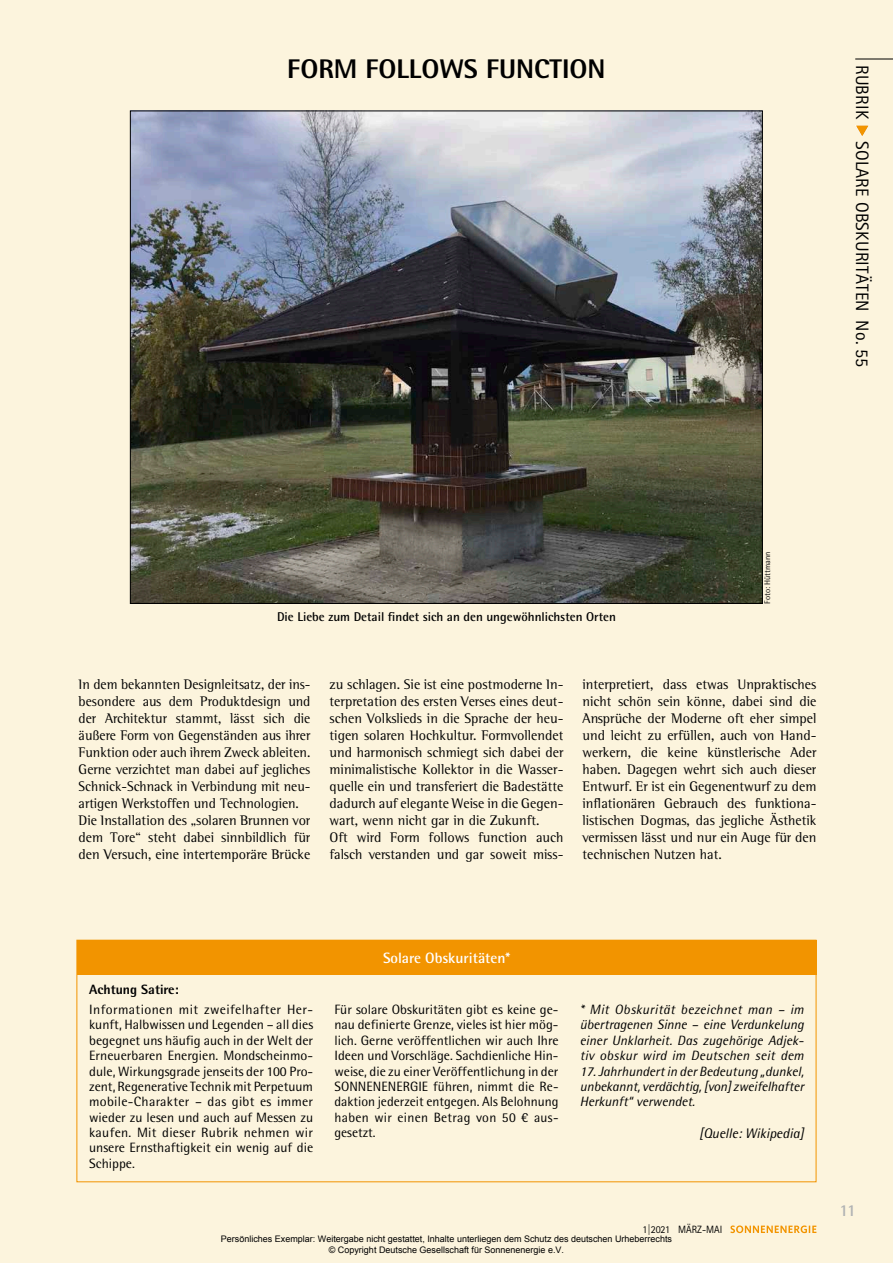
<style>
.page{position:relative;width:893px;height:1263px;background:#fcf4dd}
.page>*{position:absolute;margin:0;border:0;box-sizing:border-box;transform-origin:0 0}
.t1{font:800 27px "Rotis Semi Sans Std";color:#000}
.t2{font:18px "Rotis Sans Serif Std";letter-spacing:.01em;color:#000}
.t3{font:700 16.5px "Rotis Semi Sans Std";color:#b1b3b4}
.t4{font:700 15px "Rotis Semi Sans Std";color:#fff}
.t5{font:14.25px/17px "Rotis Semi Serif Std";color:#000}
.t6{font:italic 13.8px "Rotis Semi Sans Std";color:#000}
.t7{font:13.5px/15.5px "Rotis Semi Sans Std";color:#000;text-align:justify}
.t8{font:italic 13.5px/15.5px "Rotis Semi Sans Std";color:#000;text-align:justify}
.t9{font:800 13.5px "Rotis Semi Sans Std";color:#000}
.t10{font:700 12.75px "Rotis Semi Sans Std";color:#000}
.t11{font:10.65px "Rotis Sans Serif Std";color:#000;scale:.95 1}
.t12{font:9px/10.8px "Arial";color:#000;text-align:center}
.t13{font:8.25px "Rotis Semi Sans Std";color:#000}
.s1{color:#fff}
</style>
<div class="page">
<hr style="left:855px;top:59px;width:38px;height:1px;background:#000">
<svg style="left:730px;top:1225px;width:86px;height:8px"></svg>
<div style="left:77px;top:940px;width:739px;height:34px;background:#f29400"></div>
<img style="left:132px;top:113px;width:629px;height:489px">
<svg style="left:855px;top:125px;width:14px;height:11px"></svg>
<h1 class="t1" style="left:287px;top:52px;width:320px">FORM FOLLOWS FUNCTION</h1>
<p class="t2" style="left:873px;top:65px;width:248px;rotate:90deg">RUBRIK <span class="s1">◆</span> SOLARE OBSKURITÄTEN</p>
<p class="t2" style="left:873px;top:320px;width:49px;rotate:90deg">NO. 55</p>
<p class="t10" style="left:277px;top:609px;width:340px">Die Liebe zum Detail findet sich an den ungewöhnlichsten Orten</p>
<p class="t13" style="left:762px;top:604px;width:54px;rotate:-90deg">Foto: Hüttmann</p>
<p class="t5" style="left:79px;top:676px;width:233px">In dem bekannten Designleitsatz, der ins&shy;besondere aus dem Produktdesign und der Architektur stammt, lässt sich die äußere Form von Gegenständen aus ihrer Funktion oder auch ihrem Zweck ableiten.<br>Gerne verzichtet man dabei auf jegliches Schnick-Schnack in Verbindung mit neu&shy;artigen Werkstoffen und Technologien.<br>Die Installation des „solaren Brunnen vor dem Tore“ steht dabei sinnbildlich für den Versuch, eine intertemporäre Brücke</p>
<p class="t5" style="left:330px;top:676px;width:235px">zu schlagen. Sie ist eine postmoderne In&shy;terpretation des ersten Verses eines deut&shy;schen Volkslieds in die Sprache der heu&shy;tigen solaren Hochkultur. Formvollendet und harmonisch schmiegt sich dabei der minimalistische Kollektor in die Wasser&shy;quelle ein und transferiert die Badestätte dadurch auf elegante Weise in die Gegen&shy;wart, wenn nicht gar in die Zukunft.<br>Oft wird Form follows function auch falsch verstanden und gar soweit miss-</p>
<p class="t5" style="left:583px;top:676px;width:235px;text-align:justify">interpretiert, dass etwas Unpraktisches nicht schön sein könne, dabei sind die Ansprüche der Moderne oft eher simpel und leicht zu erfüllen, auch von Hand&shy;werkern, die keine künstlerische Ader haben. Dagegen wehrt sich auch dieser Entwurf. Er ist ein Gegenentwurf zu dem inflationären Gebrauch des funktiona&shy;listischen Dogmas, das jegliche Ästhetik vermissen lässt und nur ein Auge für den technischen Nutzen hat.</p>
<p class="t4" style="left:383px;top:948px;width:129px">Solare Obskuritäten*</p>
<p class="t9" style="left:89px;top:981px;width:91px">Achtung Satire:</p>
<p class="t7" style="left:89px;top:1002px;width:226px">Informationen mit zweifelhafter Her&shy;kunft, Halbwissen und Legenden – all dies begegnet uns häufig auch in der Welt der Erneuerbaren Energien. Mondscheinmo&shy;dule, Wirkungsgrade jenseits der 100 Pro&shy;zent, Regenerative Technik mit Perpetuum mobile-Charakter – das gibt es immer wieder zu lesen und auch auf Messen zu kaufen. Mit dieser Rubrik nehmen wir unsere Ernsthaftigkeit ein wenig auf die Schippe.</p>
<p class="t7" style="left:334px;top:1002px;width:226px">Für solare Obskuritäten gibt es keine ge&shy;nau definierte Grenze, vieles ist hier mög&shy;lich. Gerne veröffentlichen wir auch Ihre Ideen und Vorschläge. Sachdienliche Hin&shy;weise, die zu einer Veröffentlichung in der SONNENENERGIE führen, nimmt die Re&shy;daktion jederzeit entgegen. Als Belohnung haben wir einen Betrag von 50 € aus&shy;gesetzt.</p>
<p class="t8" style="left:580px;top:1001px;width:226px">* Mit Obskurität bezeichnet man – im übertragenen Sinne – eine Verdunkelung einer Unklarheit. Das zugehörige Adjek&shy;tiv obskur wird im Deutschen seit dem</p>
<p class="t8" style="left:580px;top:1063px;width:226px">17. Jahrhundert in der Bedeutung „dunkel, unbekannt, verdächtig, [von] zweifelhafter Herkunft“ verwendet.</p>
<p class="t6" style="left:699px;top:1125px;width:106px">[Quelle: Wikipedia]</p>
<p class="t11" style="left:642px;top:1223px;width:86px">1|2021 MÄRZ-MAI</p>
<p class="t12" style="left:221px;top:1233px;width:453px">Persönliches Exemplar: Weitergabe nicht gestattet, Inhalte unterliegen dem Schutz des deutschen Urheberrechts © Copyright Deutsche Gesellschaft für Sonnenenergie e.V.</p>
<p class="t3" style="left:839px;top:1200px;width:18px">11</p>
</div>
